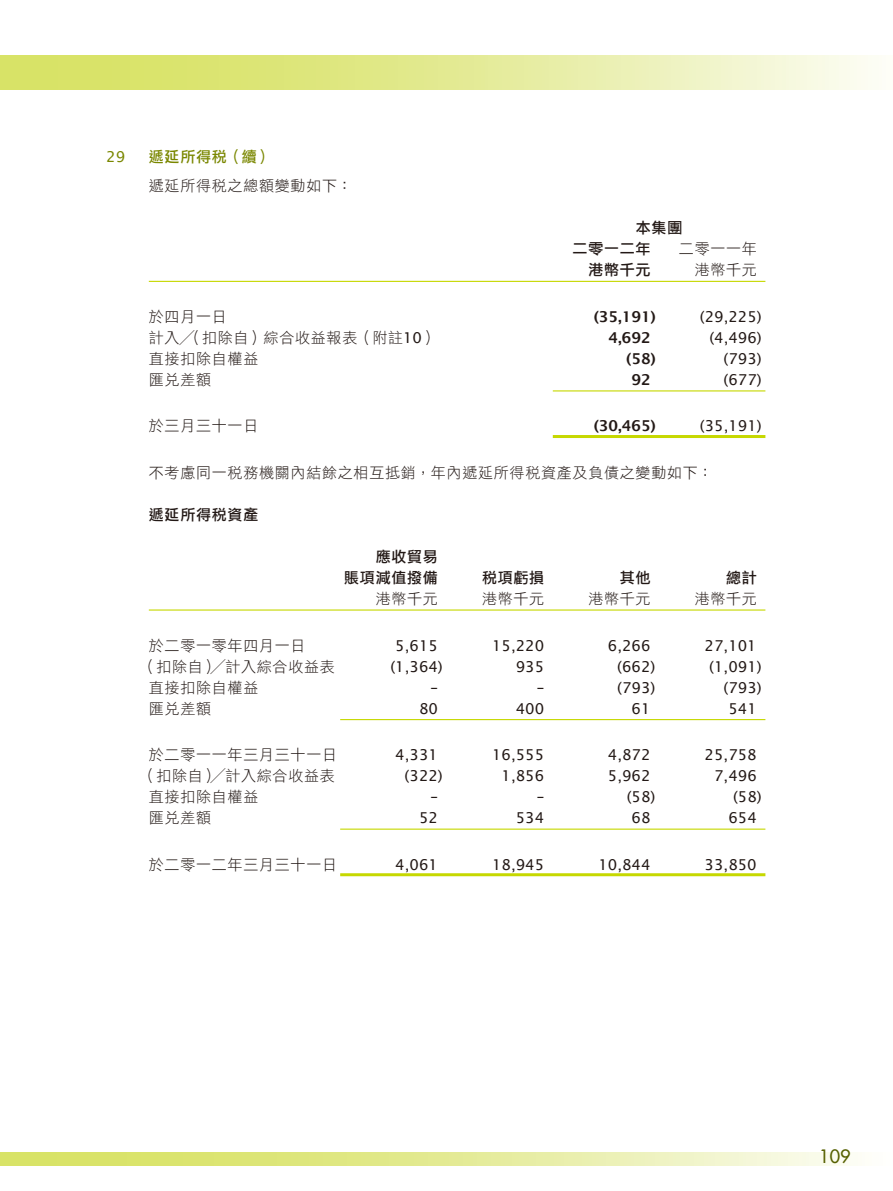
<style>
.page{position:relative;width:893px;height:1191px;background:#fff}
.page>*{position:absolute;margin:0;border:0;box-sizing:border-box;transform-origin:0 0}
.t1{font:500 18px "Futura Std";color:#566000}
.t2{font:15px "DF Li Hei Std W3 E Ten B5 H";letter-spacing:.05em;color:#231916}
.t3{font:15px "Lucida Sans";color:#231916}
.t4{font:15px/21px "DF Li Hei Std W5 E Ten B5 H";letter-spacing:.05em;color:#231916}
.t5{font:600 15px "Lucida Sans";color:#231916}
.t6{font:15px "DF Li Hei Std W5 E Ten B5 H";letter-spacing:.05em;color:#7a8700}
.t7{font:15px "Lucida Sans";color:#7a8700}
.s1{font-family:"Lucida Sans"}
</style>
<div class="page">
<svg style="left:0;top:1152px;width:858px;height:13px;background:#e5eb9a"></svg>
<svg style="left:0;top:55px;width:879px;height:34px;background:#e5eb9a"></svg>
<hr style="left:149px;top:281px;width:616px;height:1px;background:#c6d800">
<hr style="left:553px;top:390px;width:212px;height:1px;background:#c6d800">
<hr style="left:553px;top:435px;width:212px;height:3px;background:#c6d800">
<hr style="left:149px;top:609px;width:616px;height:1px;background:#c6d800">
<hr style="left:340px;top:719px;width:425px;height:1px;background:#c6d800">
<hr style="left:340px;top:828px;width:425px;height:1px;background:#c6d800">
<hr style="left:340px;top:873px;width:425px;height:3px;background:#c6d800">
<p class="t7" style="left:106px;top:147px;width:20px">29</p>
<p class="t6" style="left:149px;top:150px;width:125px">遞延所得稅（續）</p>
<p class="t2" style="left:149px;top:180px;width:205px">遞延所得稅之總額變動如下：</p>
<p class="t4" style="left:573px;top:219px;width:111px;text-indent:63px">本集團二零一二年</p>
<p class="t2" style="left:679px;top:243px;width:79px">二零一一年</p>
<p class="t4" style="left:588px;top:261px;width:64px">港幣千元</p>
<p class="t2" style="left:695px;top:264px;width:64px">港幣千元</p>
<p class="t2" style="left:149px;top:310px;width:79px">於四月一日</p>
<p class="t5" style="left:594px;top:307px;width:64px">(35,191)</p>
<p class="t3" style="left:700px;top:307px;width:63px">(29,225)</p>
<p class="t2" style="left:149px;top:331px;width:290px">計入╱（扣除自）綜合收益報表（附註<span class="s1">10</span>）</p>
<p class="t5" style="left:609px;top:328px;width:44px">4,692</p>
<p class="t3" style="left:709px;top:328px;width:54px">(4,496)</p>
<p class="t2" style="left:149px;top:352px;width:111px">直接扣除自權益</p>
<p class="t5" style="left:626px;top:349px;width:31px">(58)</p>
<p class="t3" style="left:724px;top:349px;width:40px">(793)</p>
<p class="t2" style="left:149px;top:373px;width:64px">匯兌差額</p>
<p class="t5" style="left:631px;top:370px;width:21px">92</p>
<p class="t3" style="left:724px;top:370px;width:40px">(677)</p>
<p class="t2" style="left:149px;top:420px;width:111px">於三月三十一日</p>
<p class="t5" style="left:594px;top:417px;width:64px">(30,465)</p>
<p class="t3" style="left:700px;top:417px;width:63px">(35,191)</p>
<p class="t2" style="left:149px;top:466px;width:565px">不考慮同一稅務機關內結餘之相互抵銷，年內遞延所得稅資產及負債之變動如下：</p>
<p class="t4" style="left:149px;top:506px;width:111px">遞延所得稅資產</p>
<p class="t4" style="left:344px;top:548px;width:95px;text-align:right">應收貿易<br>賬項減值撥備</p>
<p class="t4" style="left:482px;top:569px;width:64px">稅項虧損</p>
<p class="t4" style="left:620px;top:569px;width:32px">其他</p>
<p class="t4" style="left:726px;top:569px;width:32px">總計</p>
<p class="t2" style="left:376px;top:592px;width:64px">港幣千元</p>
<p class="t2" style="left:482px;top:592px;width:64px">港幣千元</p>
<p class="t2" style="left:588px;top:592px;width:64px">港幣千元</p>
<p class="t2" style="left:695px;top:592px;width:64px">港幣千元</p>
<p class="t2" style="left:149px;top:639px;width:158px">於二零一零年四月一日</p>
<p class="t3" style="left:395px;top:636px;width:44px">5,615</p>
<p class="t3" style="left:492px;top:636px;width:54px">15,220</p>
<p class="t3" style="left:608px;top:636px;width:44px">6,266</p>
<p class="t3" style="left:705px;top:636px;width:54px">27,101</p>
<p class="t2" style="left:141px;top:660px;width:195px">（扣除自）╱計入綜合收益表</p>
<p class="t3" style="left:390px;top:657px;width:54px">(1,364)</p>
<p class="t3" style="left:516px;top:657px;width:30px">935</p>
<p class="t3" style="left:617px;top:657px;width:40px">(662)</p>
<p class="t3" style="left:709px;top:657px;width:54px">(1,091)</p>
<p class="t2" style="left:149px;top:681px;width:111px">直接扣除自權益</p>
<p class="t3" style="left:430px;top:678px;width:9px">–</p>
<p class="t3" style="left:537px;top:678px;width:9px">–</p>
<p class="t3" style="left:617px;top:678px;width:40px">(793)</p>
<p class="t3" style="left:723px;top:678px;width:40px">(793)</p>
<p class="t2" style="left:149px;top:702px;width:64px">匯兌差額</p>
<p class="t3" style="left:419px;top:699px;width:20px">80</p>
<p class="t3" style="left:516px;top:699px;width:30px">400</p>
<p class="t3" style="left:632px;top:699px;width:20px">61</p>
<p class="t3" style="left:728px;top:699px;width:30px">541</p>
<p class="t2" style="left:149px;top:749px;width:190px">於二零一一年三月三十一日</p>
<p class="t3" style="left:395px;top:745px;width:44px">4,331</p>
<p class="t3" style="left:492px;top:745px;width:54px">16,555</p>
<p class="t3" style="left:608px;top:745px;width:44px">4,872</p>
<p class="t3" style="left:705px;top:745px;width:54px">25,758</p>
<p class="t2" style="left:141px;top:770px;width:195px">（扣除自）╱計入綜合收益表</p>
<p class="t3" style="left:405px;top:766px;width:40px">(322)</p>
<p class="t3" style="left:502px;top:766px;width:44px">1,856</p>
<p class="t3" style="left:608px;top:766px;width:44px">5,962</p>
<p class="t3" style="left:714px;top:766px;width:44px">7,496</p>
<p class="t2" style="left:149px;top:791px;width:111px">直接扣除自權益</p>
<p class="t3" style="left:430px;top:787px;width:9px">–</p>
<p class="t3" style="left:537px;top:787px;width:9px">–</p>
<p class="t3" style="left:627px;top:787px;width:30px">(58)</p>
<p class="t3" style="left:733px;top:787px;width:30px">(58)</p>
<p class="t2" style="left:149px;top:812px;width:64px">匯兌差額</p>
<p class="t3" style="left:419px;top:808px;width:20px">52</p>
<p class="t3" style="left:516px;top:808px;width:30px">534</p>
<p class="t3" style="left:632px;top:808px;width:20px">68</p>
<p class="t3" style="left:728px;top:808px;width:30px">654</p>
<p class="t2" style="left:149px;top:858px;width:190px">於二零一二年三月三十一日</p>
<p class="t3" style="left:395px;top:855px;width:44px">4,061</p>
<p class="t3" style="left:492px;top:855px;width:54px">18,945</p>
<p class="t3" style="left:598px;top:855px;width:54px">10,844</p>
<p class="t3" style="left:705px;top:855px;width:54px">33,850</p>
<p class="t1" style="left:819px;top:1147px;width:33px">109</p>
</div>
